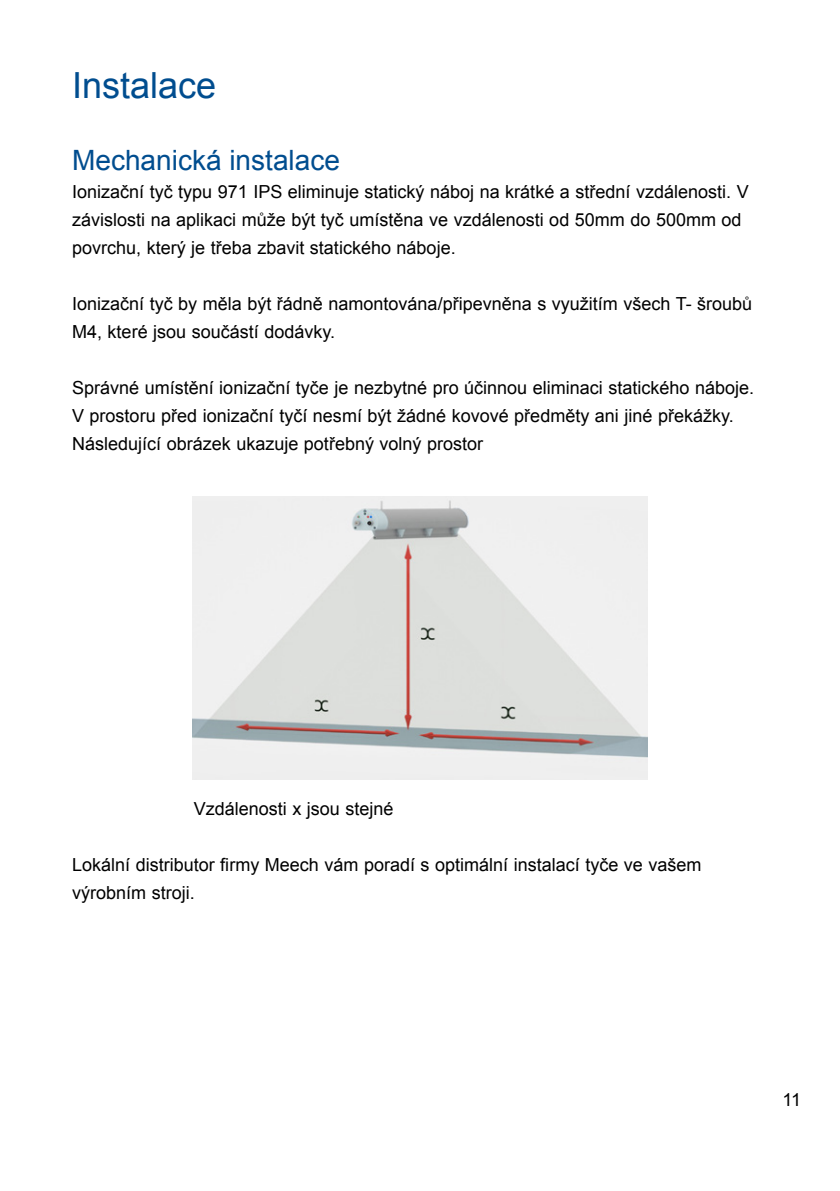
<style>
.page{position:relative;width:840px;height:1191px;background:#fff}
.page>*{position:absolute;margin:0;border:0;box-sizing:border-box;transform-origin:0 0}
.t1{font:36px "Arial";color:#004d8f}
.t2{font:28px "Arial";color:#004d8f}
.t3{font:18px/28px "Arial";color:#000}
</style>
<div class="page">
<img style="left:193px;top:496px;width:453px;height:283px">
<h1 class="t1" style="left:72px;top:62px;width:146px">Instalace</h1>
<h2 class="t2" style="left:72px;top:142px;width:269px">Mechanická instalace</h2>
<p class="t3" style="left:72px;top:178px;width:677px">Ionizační tyč typu 971 IPS eliminuje statický náboj na krátké a střední vzdálenosti. V závislosti na aplikaci může být tyč umístěna ve vzdálenosti od 50mm do 500mm od povrchu, který je třeba zbavit statického náboje.</p>
<p class="t3" style="left:72px;top:290px;width:681px">Ionizační tyč by měla být řádně namontována/připevněna s využitím všech T- šroubů<br>M4, které jsou součástí dodávky.</p>
<p class="t3" style="left:72px;top:374px;width:683px">Správné umístění ionizační tyče je nezbytné pro účinnou eliminaci statického náboje.<br>V prostoru před ionizační tyčí nesmí být žádné kovové předměty ani jiné překážky.<br>Následující obrázek ukazuje potřebný volný prostor</p>
<p class="t3" style="left:194px;top:794px;width:201px">Vzdálenosti x jsou stejné</p>
<p class="t3" style="left:72px;top:850px;width:630px">Lokální distributor firmy Meech vám poradí s optimální instalací tyče ve vašem výrobním stroji.</p>
<p class="t3" style="left:782px;top:1086px;width:20px">11</p>
</div>
